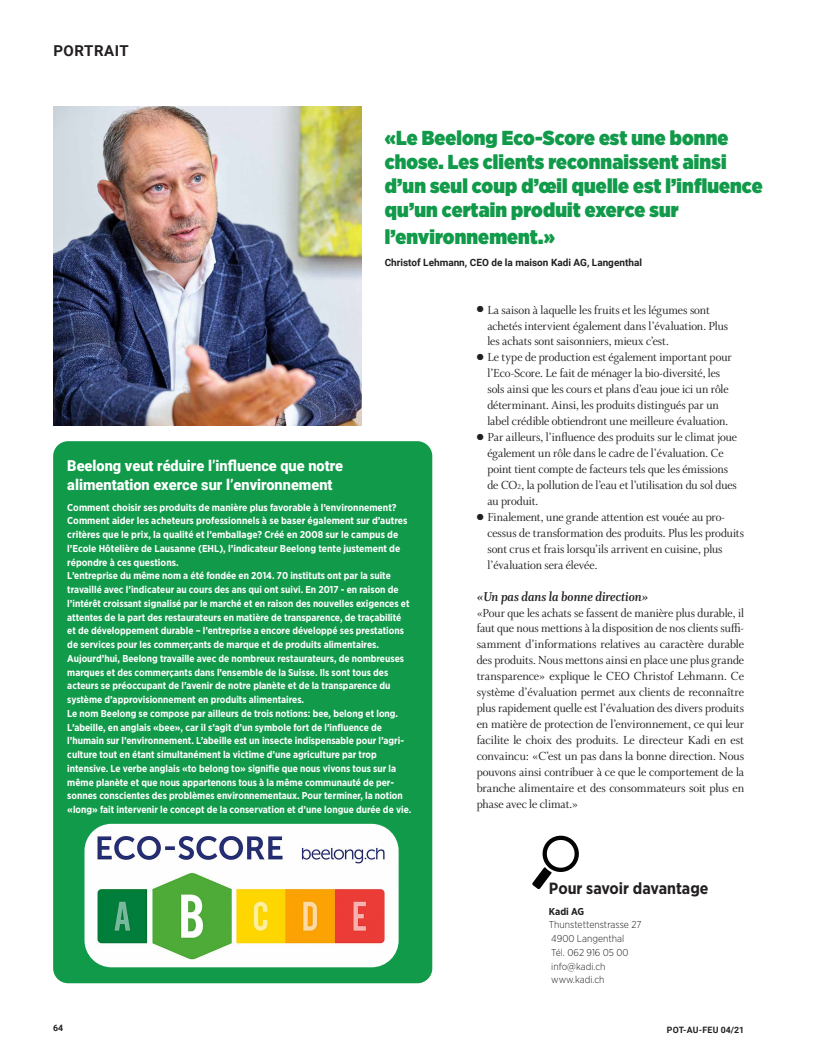
<style>
.page{position:relative;width:815px;height:1063px;background:#fff}
.page>*{position:absolute;margin:0;border:0;box-sizing:border-box;transform-origin:0 0}
.t1{font:900 20.25px/24px "Gotham Narrow";letter-spacing:.005em;color:#109a49}
.t2{font:700 16.25px "Gotham Narrow";color:#231f20}
.t3{font:900 15px/18.8px "Roboto";color:#fff}
.t4{font:700 15px "Roboto";letter-spacing:.035em;color:#231f20}
.t5{font:italic 700 13.75px "Whitman Display";color:#231f20}
.t6{font:12.5px/16px "Whitman Display";letter-spacing:-.005em;color:#231f20}
.t7{font:700 10px/13.8px "Gotham Narrow";color:#fff}
.t8{font:300 10px/13.8px "Gotham Narrow";color:#231f20}
.t9{font:700 10px "Roboto";color:#231f20}
.t10{font:700 10px "Gotham Narrow";letter-spacing:-.005em;color:#231f20}
.t11{font:700 8.75px "Roboto";letter-spacing:.015em;color:#231f20}
.s1{font-size:7.25px}
</style>
<div class="page">
<img style="left:53px;top:106px;width:308px;height:319px">
<div style="left:53px;top:441px;width:379px;height:542px;background:#109a49;border-radius:15px"></div>
<img style="left:85px;top:824px;width:314px;height:143px">
<svg style="left:532px;top:836px;width:47px;height:53px"></svg>
<h3 class="t4" style="left:53px;top:41px;width:77px">PORTRAIT</h3>
<h1 class="t1" style="left:385px;top:126px;width:379px">«Le Beelong Eco-Score est une bonne chose. Les clients reconnaissent ainsi d’un seul coup d’œil quelle est l’influence qu’un certain produit exerce sur</h1>
<h1 class="t1" style="left:385px;top:224px;width:172px">l’environnement.»</h1>
<p class="t9" style="left:385px;top:255px;width:259px">Christof Lehmann, CEO de la maison Kadi AG, Langenthal</p>
<h3 class="t3" style="left:67px;top:456px;width:277px">Beelong veut réduire l’influence que notre alimentation exerce sur l’environnement</h3>
<p class="t7" style="left:67px;top:500px;width:346px">Comment choisir ses produits de manière plus favorable à l’environnement?<br>Comment aider les acheteurs professionnels à se baser également sur d’autres critères que le prix, la qualité et l’emballage? Créé en 2008 sur le campus de l’Ecole Hôtelière de Lausanne (EHL), l’indicateur Beelong tente justement de répondre à ces questions.<br>L’entreprise du même nom a été fondée en 2014. 70 instituts ont par la suite travaillé avec l’indicateur au cours des ans qui ont suivi. En 2017 - en raison de l’intérêt croissant signalisé par le marché et en raison des nouvelles exigences et attentes de la part des restaurateurs en matière de transparence, de traçabilité et de développement durable – l’entreprise a encore développé ses prestations de services pour les commerçants de marque et de produits alimentaires.<br>Aujourd’hui, Beelong travaille avec de nombreux restaurateurs, de nombreuses marques et des commerçants dans l’ensemble de la Suisse. Ils sont tous des acteurs se préoccupant de l’avenir de notre planète et de la transparence du système d’approvisionnement en produits alimentaires.<br>Le nom Beelong se compose par ailleurs de trois notions: bee, belong et long.<br>L’abeille, en anglais «bee», car il s’agit d’un symbole fort de l’influence de l’humain sur l’environnement. L’abeille est un insecte indispensable pour l’agri&shy;culture tout en étant simultanément la victime d’une agriculture par trop intensive. Le verbe anglais «to belong to» signifie que nous vivons tous sur la même planète et que nous appartenons tous à la même communauté de per&shy;sonnes conscientes des problèmes environnementaux. Pour terminer, la notion «long» fait intervenir le concept de la conservation et d’une longue durée de vie.</p>
<p class="t11" style="left:53px;top:1022px;width:12px">64</p>
<p class="t6" style="left:487px;top:302px;width:242px;text-indent:-11px">● La saison à laquelle les fruits et les légumes sont achetés intervient également dans l’évaluation. Plus les achats sont saisonniers, mieux c’est.</p>
<p class="t6" style="left:477px;top:350px;width:257px;text-align:center">● Le type de production est également important pour l’Eco-Score. Le fait de ménager la bio-diversité, les<br>sols ainsi que les cours et plans d’eau joue ici un rôle déterminant. Ainsi, les produits distingués par un label crédible obtiendront une meilleure évaluation.</p>
<p class="t6" style="left:487px;top:429px;width:251px;text-indent:-11px">● Par ailleurs, l’influence des produits sur le climat joue également un rôle dans le cadre de l’évaluation. Ce point tient compte de facteurs tels que les émissions de CO<span class="s1">2</span>, la pollution de l’eau et l’utilisation du sol dues au produit.</p>
<p class="t6" style="left:487px;top:509px;width:258px;text-indent:-11px">● Finalement, une grande attention est vouée au pro&shy;cessus de transformation des produits. Plus les produits sont crus et frais lorsqu’ils arrivent en cuisine, plus l’évaluation sera élevée.</p>
<h3 class="t5" style="left:477px;top:588px;width:173px">«Un pas dans la bonne direction»</h3>
<p class="t6" style="left:477px;top:605px;width:269px;text-align:justify">«Pour que les achats se fassent de manière plus durable, il faut que nous mettions à la disposition de nos clients suffi&shy;samment d’informations relatives au caractère durable des produits. Nous mettons ainsi en place une plus grande transparence» explique le CEO Christof Lehmann. Ce système d’évaluation permet aux clients de reconnaître plus rapidement quelle est l’évaluation des divers produits en matière de protection de l’environnement, ce qui leur facilite le choix des produits. Le directeur Kadi en est convaincu: «C’est un pas dans la bonne direction. Nous pouvons ainsi contribuer à ce que le comportement de la branche alimentaire et des consommateurs soit plus en phase avec le climat.»</p>
<h2 class="t2" style="left:549px;top:878px;width:161px">Pour savoir davantage</h2>
<p class="t10" style="left:549px;top:905px;width:37px">Kadi AG</p>
<p class="t8" style="left:549px;top:918px;width:94px">Thunstettenstrasse 27<br>4900 Langenthal<br>Tél. 062 916 05 00 info@kadi.ch www.kadi.ch</p>
<p class="t11" style="left:667px;top:1024px;width:79px">POT-AU-FEU 04/21</p>
</div>
